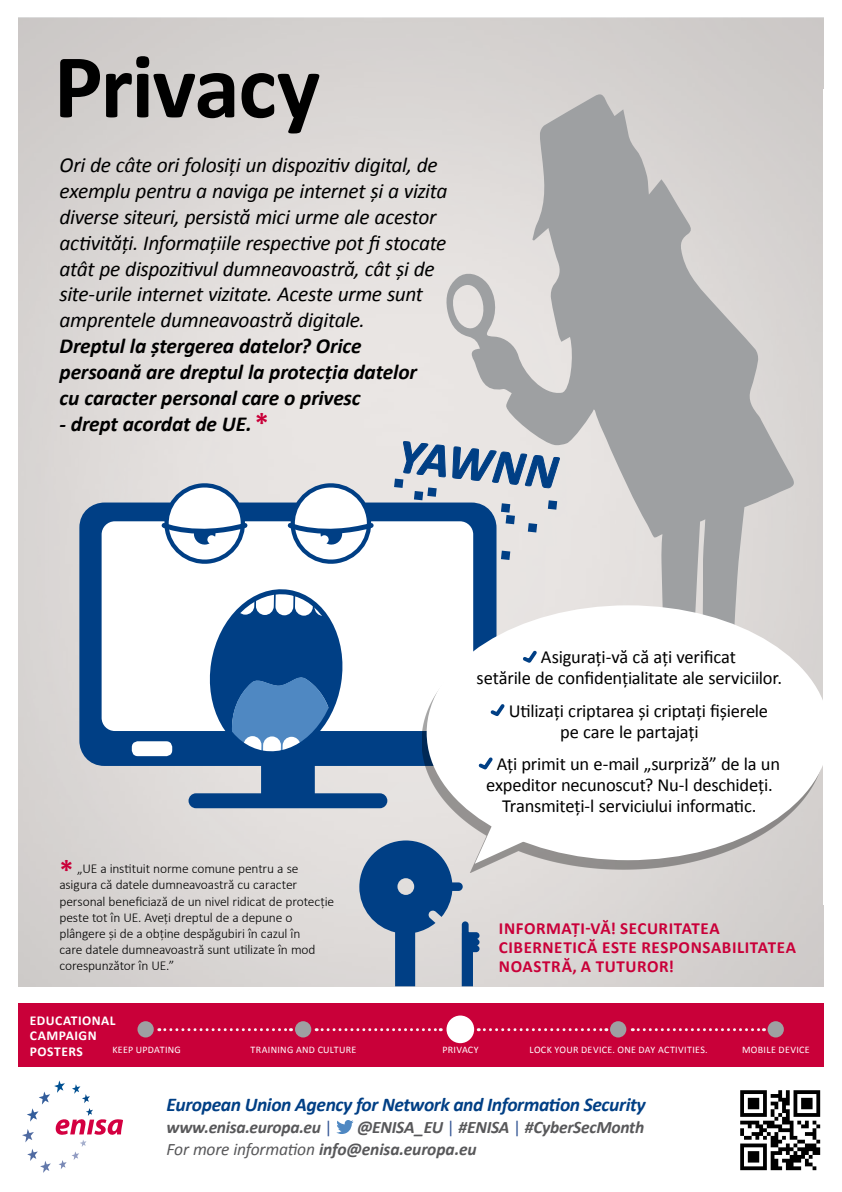
<style>
.page{position:relative;width:842px;height:1192px;background:#fff}
.page>*{position:absolute;margin:0;border:0;box-sizing:border-box;transform-origin:0 0}
.t1{font:700 92px "Calibri";color:#000}
.t2{font:italic 700 48.85px "Calibri";color:#003f85}
.t3{font:italic 21.4px/25.9px "Calibri";letter-spacing:-.015em;color:#000}
.t4{font:italic 700 21.4px/25.9px "Calibri";letter-spacing:-.01em;color:#000}
.t5{font:italic 700 19.5px "Calibri";letter-spacing:-.02em;color:#003f85}
.t6{font:18.5px/21px "Calibri";letter-spacing:-.01em;color:#000}
.t7{font:italic 700 17.5px/22px "Calibri";letter-spacing:-.015em;color:#58585a}
.t8{font:700 17px/19px "Calibri";letter-spacing:.035em;color:#c90039}
.t9{font:700 13.55px/15.6px "Calibri";letter-spacing:.035em;color:#fff}
.t10{font:300 13.5px/16.2px "Calibri";letter-spacing:-.015em;color:#000}
.t11{font:10px "Calibri";letter-spacing:.03em;color:#fff}
.s1{font-style:normal;font-size:28.5px;color:#c90039}
.s2{font-weight:700;font-size:28.5px;color:#c90039}
.s3{font-weight:400;font-style:normal;color:#395a97}
.s4{font-weight:400}
</style>
<div class="page">
<svg style="left:740px;top:1090px;width:80px;height:80px"></svg>
<svg style="left:22px;top:1081px;width:101px;height:92px"></svg>
<svg style="left:336px;top:1120px;width:18px;height:14px"></svg>
<div style="left:18px;top:1003px;width:806px;height:64px;background:#c90039"></div>
<img style="left:18px;top:17px;width:806px;height:969px">
<svg style="left:159px;top:1028px;width:132px;height:3px"></svg>
<svg style="left:316px;top:1028px;width:125px;height:3px"></svg>
<svg style="left:478px;top:1028px;width:129px;height:3px"></svg>
<svg style="left:632px;top:1028px;width:132px;height:3px"></svg>
<div style="left:137px;top:1021px;width:17px;height:16px;background:#9ea0a2;border-radius:50%"></div>
<div style="left:295px;top:1021px;width:16px;height:16px;background:#9ea0a2;border-radius:50%"></div>
<div style="left:767px;top:1021px;width:17px;height:16px;background:#9ea0a2;border-radius:50%"></div>
<div style="left:610px;top:1021px;width:16px;height:16px;background:#9ea0a2;border-radius:50%"></div>
<div style="left:446px;top:1016px;width:28px;height:27px;background:#fff;border-radius:50%"></div>
<svg style="left:445px;top:93px;width:350px;height:521px;background:#c2c0c0"></svg>
<svg style="left:79px;top:503px;width:417px;height:305px;background:#4a73a1"></svg>
<div style="left:102px;top:521px;width:371px;height:210px;background:#fff;border-radius:13px"></div>
<svg style="left:159px;top:484px;width:92px;height:80px"></svg>
<svg style="left:285px;top:484px;width:92px;height:80px"></svg>
<svg style="left:201px;top:589px;width:150px;height:170px"></svg>
<div style="left:132px;top:741px;width:40px;height:15px;background:#fff;border-radius:6px"></div>
<svg style="left:452px;top:413px;width:109px;height:119px;background:#c0c7d0"></svg>
<svg style="left:501px;top:551px;width:9px;height:9px"></svg>
<svg style="left:394px;top:381px;width:52px;height:119px;background:#d7d8dc"></svg>
<div style="left:422px;top:614px;width:403px;height:258px;background:#000;opacity:.35"></div>
<svg style="left:359px;top:807px;width:171px;height:179px;background:#9dadbf"></svg>
<div style="left:427px;top:605px;width:402px;height:255px;background:#fff;border-radius:50%"></div>
<svg style="left:523px;top:650px;width:14px;height:13px"></svg>
<svg style="left:490px;top:704px;width:15px;height:12px"></svg>
<svg style="left:478px;top:757px;width:15px;height:13px"></svg>
<div style="left:824px;top:89px;width:18px;height:816px;background:#fff"></div>
<h1 class="t1" style="left:54px;top:22px;width:268px">PRIVACY</h1>
<p class="t3" style="left:60px;top:151px;width:389px">Ori de câte ori folosiți un dispozitiv digital, de exemplu pentru a naviga pe internet și a vizita diverse siteuri, persistă mici urme ale acestor activități. Informațiile respective pot fi stocate atât pe dispozitivul dumneavoastră, cât și de site-urile internet vizitate. Aceste urme sunt amprentele dumneavoastră digitale.</p>
<p class="t4" style="left:60px;top:332px;width:359px">Dreptul la ștergerea datelor? Orice persoană are dreptul la protecția datelor cu caracter personal care o privesc</p>
<p class="t4" style="left:60px;top:410px;width:211px">- drept acordat de UE.<span class="s1">*</span></p>
<h2 class="t2" style="left:401px;top:421px;width:123px;rotate:6deg">yawnn</h2>
<p class="t10" style="left:60px;top:860px;width:276px"><span class="s2">*</span> „UE a instituit norme comune pentru a se asigura că datele dumneavoastră cu caracter personal beneficiază de un nivel ridicat de protecție peste tot în UE. Aveți dreptul de a depune o plângere și de a obține despăgubiri în cazul în<br>care datele dumneavoastră sunt utilizate în mod corespunzător în UE.”</p>
<p class="t6" style="left:477px;top:646px;width:307px;text-indent:64px">Asigurați-vă că ați verificat setările de confidențialitate ale serviciilor.</p>
<p class="t6" style="left:560px;top:699px;width:210px;text-indent:-51px">Utilizați criptarea și criptați fișierele pe care le partajați</p>
<p class="t6" style="left:486px;top:753px;width:295px;text-align:center">Ați primit un e-mail „surpriză” de la un expeditor necunoscut? Nu-l deschideți.<br>Transmiteți-l serviciului informatic.</p>
<p class="t8" style="left:499px;top:918px;width:299px">INFORMAȚI-VĂ! SECURITATEA<br>CIBERNETICĂ ESTE RESPONSABILITATEA<br>NOASTRĂ, A TUTUROR!</p>
<p class="t9" style="left:30px;top:1012px;width:87px">EDUCATIONAL<br>CAMPAIGN<br>POSTERS</p>
<p class="t11" style="left:112px;top:1043px;width:70px">Keep updating</p>
<p class="t11" style="left:442px;top:1043px;width:38px">Privacy</p>
<p class="t11" style="left:529px;top:1043px;width:180px">Lock your device. One day activities.</p>
<p class="t11" style="left:742px;top:1043px;width:69px">Mobile device</p>
<p class="t11" style="left:251px;top:1043px;width:107px">Training and culture</p>
<p class="t5" style="left:167px;top:1091px;width:481px">European Union Agency for Network and Information Security</p>
<p class="t7" style="left:167px;top:1115px;width:479px;text-indent:191px">@ENISA_EU <span class="s3">|</span> #ENISA <span class="s3">|</span> #CyberSecMonth<br><span class="s4">For more information</span> info@enisa.europa.eu</p>
<p class="t7" style="left:167px;top:1115px;width:168px">www.enisa.europa.eu <span class="s3">|</span></p>
</div>
